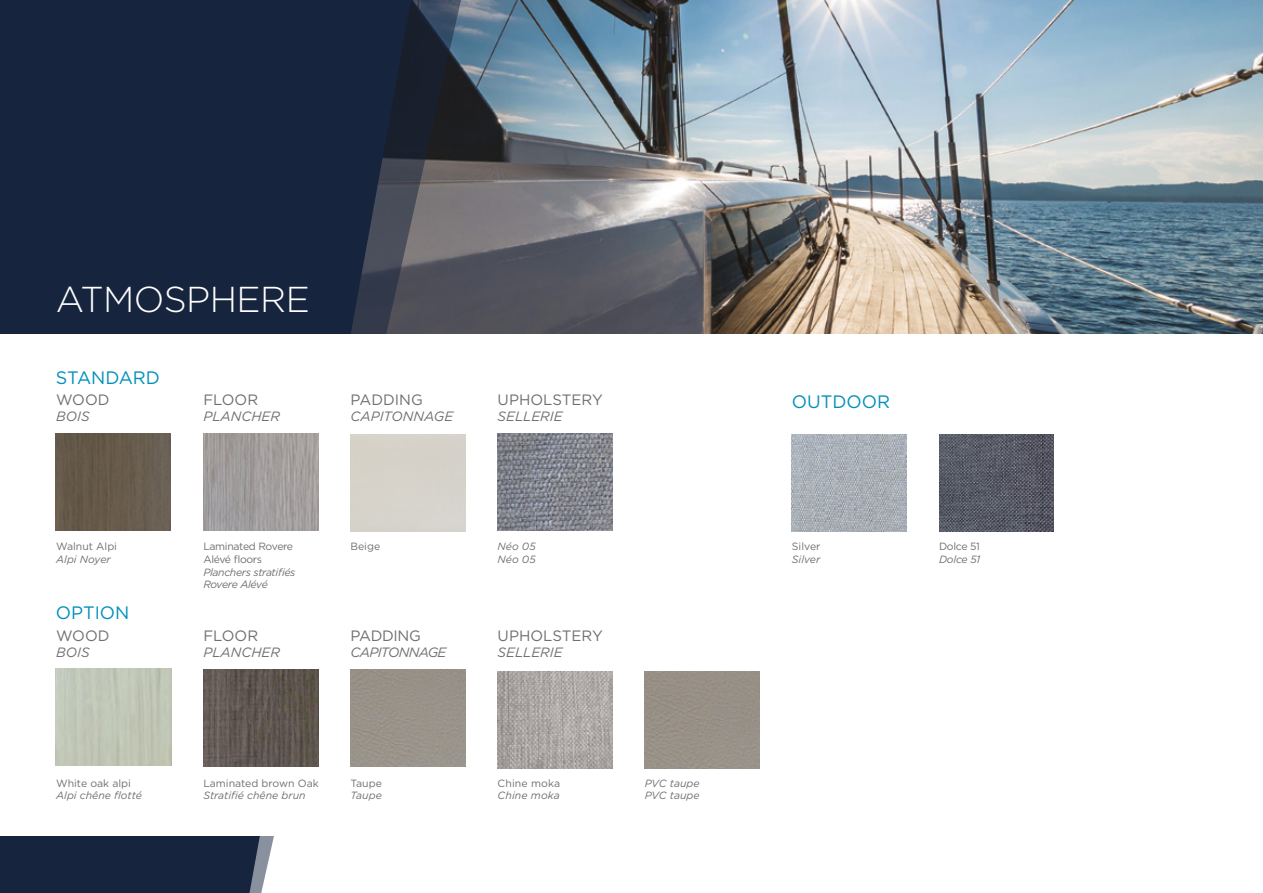
<style>
.page{position:relative;width:1263px;height:893px;background:#fff}
.page>*{position:absolute;margin:0;border:0;box-sizing:border-box;transform-origin:0 0}
.t1{font:300 36px "Gotham";letter-spacing:-.015em;color:#fff}
.t2{font:18px "Gotham";color:#008fbb}
.t3{font:15px "Gotham";color:#706f6f}
.t4{font:15px "Gotham";letter-spacing:-.02em;color:#706f6f}
.t5{font:italic 13.5px "Gotham";color:#706f6f}
.t6{font:italic 13.5px "Gotham";letter-spacing:-.05em;color:#706f6f}
.t7{font:italic 10.5px/12.6px "Gotham";color:#706f6f}
.t8{font:10.5px "Gotham";color:#706f6f}
.t9{font:italic 10.5px/12.6px "Gotham";letter-spacing:-.03em;color:#706f6f}
.t10{font:10.5px "Gotham";letter-spacing:-.03em;color:#706f6f}
</style>
<div class="page">
<img style="left:469px;top:0;width:794px;height:334px">
<svg style="left:0;top:0;width:469px;height:893px;fill:#16243d"></svg>
<div style="left:0;top:334px;width:1263px;height:502px;background:#fff"></div>
<img style="left:498px;top:433px;width:114px;height:97px">
<img style="left:203px;top:670px;width:115px;height:97px">
<img style="left:792px;top:434px;width:115px;height:97px">
<img style="left:939px;top:434px;width:115px;height:97px">
<img style="left:498px;top:671px;width:114px;height:98px">
<img style="left:56px;top:433px;width:115px;height:97px">
<img style="left:203px;top:434px;width:115px;height:96px">
<h1 class="t1" style="left:56px;top:276px;width:256px">ATMOSPHERE</h1>
<h2 class="t2" style="left:56px;top:366px;width:106px">STANDARD</h2>
<h3 class="t3" style="left:56px;top:390px;width:55px">WOOD</h3>
<p class="t5" style="left:56px;top:407px;width:35px">BOIS</p>
<h3 class="t3" style="left:203px;top:390px;width:56px">FLOOR</h3>
<p class="t5" style="left:203px;top:407px;width:78px">PLANCHER</p>
<h3 class="t3" style="left:350px;top:390px;width:74px">PADDING</h3>
<p class="t5" style="left:350px;top:407px;width:104px">CAPITONNAGE</p>
<h3 class="t3" style="left:498px;top:390px;width:107px">UPHOLSTERY</h3>
<p class="t5" style="left:498px;top:407px;width:67px">SELLERIE</p>
<h2 class="t2" style="left:792px;top:390px;width:100px">OUTDOOR</h2>
<p class="t8" style="left:56px;top:540px;width:62px">Walnut Alpi</p>
<p class="t7" style="left:56px;top:553px;width:56px">Alpi Noyer</p>
<p class="t10" style="left:203px;top:540px;width:91px">Laminated Rovere</p>
<p class="t8" style="left:350px;top:540px;width:31px">Beige</p>
<p class="t10" style="left:203px;top:553px;width:60px">Alévé floors</p>
<p class="t9" style="left:203px;top:565px;width:94px">Planchers stratifiés<br>Rovere Alévé</p>
<p class="t7" style="left:498px;top:540px;width:40px">Néo 05<br>Néo 05</p>
<p class="t8" style="left:792px;top:540px;width:30px">Silver</p>
<p class="t7" style="left:792px;top:553px;width:30px">Silver</p>
<p class="t8" style="left:939px;top:540px;width:42px">Dolce 51</p>
<p class="t7" style="left:939px;top:553px;width:43px">Dolce 51</p>
<h2 class="t2" style="left:56px;top:601px;width:75px">OPTION</h2>
<h3 class="t3" style="left:56px;top:626px;width:55px">WOOD</h3>
<p class="t5" style="left:56px;top:644px;width:35px">BOIS</p>
<h3 class="t3" style="left:203px;top:626px;width:56px">FLOOR</h3>
<p class="t5" style="left:203px;top:644px;width:78px">PLANCHER</p>
<h3 class="t4" style="left:350px;top:626px;width:72px">PADDING</h3>
<p class="t6" style="left:350px;top:644px;width:97px">CAPITONNAGE</p>
<h3 class="t3" style="left:498px;top:626px;width:107px">UPHOLSTERY</h3>
<p class="t5" style="left:498px;top:644px;width:67px">SELLERIE</p>
<p class="t8" style="left:56px;top:776px;width:76px">White oak alpi</p>
<p class="t7" style="left:56px;top:789px;width:87px">Alpi chêne flotté</p>
<p class="t8" style="left:203px;top:776px;width:117px">Laminated brown Oak</p>
<p class="t7" style="left:203px;top:789px;width:104px">Stratifié chêne brun</p>
<p class="t8" style="left:350px;top:776px;width:33px">Taupe</p>
<p class="t7" style="left:350px;top:789px;width:33px">Taupe</p>
<p class="t8" style="left:498px;top:776px;width:64px">Chine moka</p>
<p class="t7" style="left:498px;top:789px;width:64px">Chine moka</p>
<p class="t7" style="left:645px;top:776px;width:56px">PVC taupe<br>PVC taupe</p>
</div>
